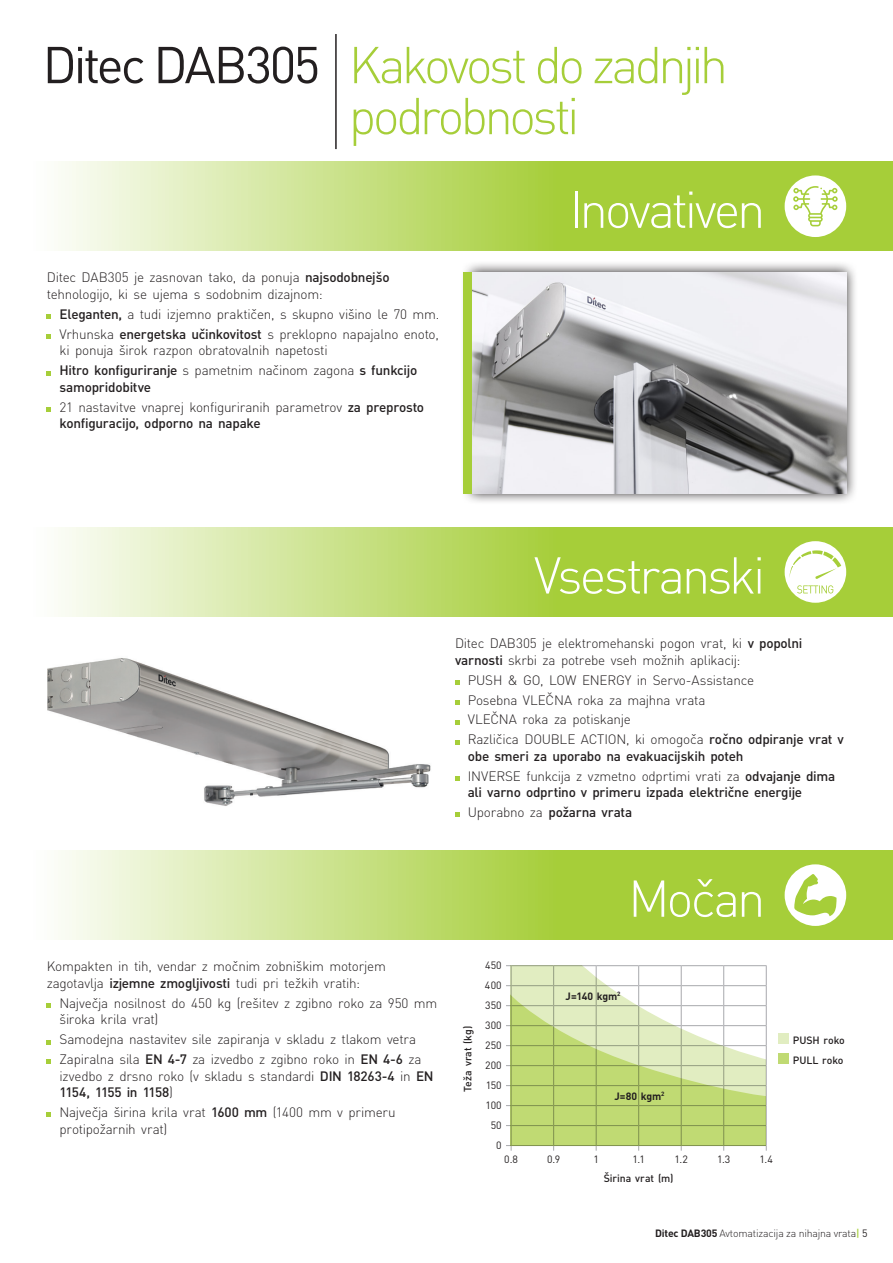
<style>
.page{position:relative;width:893px;height:1263px;background:#fff}
.page>*{position:absolute;margin:0;border:0;box-sizing:border-box;transform-origin:0 0}
.t1{font:300 51px/51px "DIN Pro";letter-spacing:-.075em;color:#a6ce39}
.Headline_1_36_-20{font:300 51px "DIN Pro";letter-spacing:-.06em;color:#fff}
.t2{font:51px "DIN Pro";letter-spacing:-.06em;color:#231f20}
.Bodytext_9_-_2017{font:300 13.5px/16.5px "DIN Pro";letter-spacing:-.02em;color:#231f20}
.Bodytext_9_-_2017-2{font:500 13.5px/16.5px "DIN Pro";letter-spacing:-.02em;color:#231f20}
.Bodytext_9_-_2017-3{font:10.5px "DIN Pro";letter-spacing:.01em;color:#231f20}
.Bodytext_9_-_2017-4{font:500 10.5px "DIN Pro";letter-spacing:-.01em;color:#231f20}
.t3{font:300 10.5px "DIN Pro";letter-spacing:-.015em;color:#231f20}
.Bodytext_9_-_2017-5{font:700 10.5px "DIN Pro";letter-spacing:-.01em;color:#231f20}
.s1{font-weight:500}
.s2{font-weight:300}
.s3{font-weight:700}
.s4{font-weight:500;color:#a6ce39}
.s5{font-weight:400}
</style>
<div class="page">
<svg style="left:58px;top:527px;width:835px;height:90px;background:#c0dc74"></svg>
<svg style="left:58px;top:850px;width:835px;height:90px;background:#c0dc73"></svg>
<svg style="left:58px;top:162px;width:835px;height:89px;background:#c0dc73"></svg>
<svg style="left:463px;top:263px;width:392px;height:239px"></svg>
<img style="left:472px;top:272px;width:374px;height:221px">
<img style="left:47px;top:658px;width:384px;height:148px">
<svg style="left:506px;top:965px;width:261px;height:186px"></svg>
<div style="left:778px;top:1033px;width:11px;height:11px;background:#e1edc1"></div>
<div style="left:778px;top:1053px;width:11px;height:11px;background:#c0da73"></div>
<svg style="left:455px;top:680px;width:4px;height:5px"></svg>
<svg style="left:455px;top:700px;width:4px;height:4px"></svg>
<svg style="left:455px;top:720px;width:4px;height:4px"></svg>
<svg style="left:455px;top:740px;width:4px;height:4px"></svg>
<svg style="left:455px;top:776px;width:4px;height:5px"></svg>
<svg style="left:455px;top:813px;width:4px;height:4px"></svg>
<div style="left:463px;top:272px;width:9px;height:221px;background:#a6ce39"></div>
<div style="left:785px;top:541px;width:61px;height:62px;background:#fff;border-radius:50%"></div>
<svg style="left:790px;top:550px;width:51px;height:29px"></svg>
<svg style="left:797px;top:585px;width:36px;height:8px"></svg>
<div style="left:785px;top:864px;width:61px;height:62px;background:#fff;border-radius:50%"></div>
<svg style="left:794px;top:874px;width:42px;height:42px"></svg>
<svg style="left:47px;top:315px;width:4px;height:4px"></svg>
<svg style="left:47px;top:334px;width:4px;height:5px"></svg>
<svg style="left:47px;top:371px;width:4px;height:4px"></svg>
<svg style="left:47px;top:407px;width:4px;height:5px"></svg>
<svg style="left:47px;top:1003px;width:4px;height:5px"></svg>
<svg style="left:47px;top:1040px;width:4px;height:4px"></svg>
<svg style="left:47px;top:1060px;width:4px;height:4px"></svg>
<svg style="left:47px;top:1113px;width:4px;height:4px"></svg>
<div style="left:785px;top:175px;width:61px;height:62px;background:#fff;border-radius:50%"></div>
<svg style="left:793px;top:186px;width:45px;height:40px"></svg>
<hr style="left:335px;top:34px;width:2px;height:115px;background:#231f20">
<p class="t2" style="left:43px;top:30px;width:279px">Ditec DAB305</p>
<p class="t1" style="left:349px;top:37px;width:381px">Kakovost do zadnjih podrobnosti</p>
<p class="Bodytext_9_-_2017" style="left:47px;top:269px;width:344px">Ditec DAB305 je zasnovan tako, da ponuja <span class="s1">najsodobnejšo </span>tehnologijo, ki se ujema s sodobnim dizajnom:</p>
<p class="Bodytext_9_-_2017" style="left:60px;top:305px;width:381px"><span class="s1">Eleganten,</span> a tudi izjemno praktičen, s skupno višino le 70 mm.</p>
<p class="Bodytext_9_-_2017" style="left:60px;top:325px;width:381px">Vrhunska <span class="s1">energetska učinkovitost</span> s preklopno napajalno enoto, ki ponuja širok razpon obratovalnih napetosti</p>
<p class="Bodytext_9_-_2017-2" style="left:60px;top:361px;width:359px">Hitro konfiguriranje <span class="s2">s pametnim načinom zagona</span> s funkcijo samopridobitve</p>
<p class="Bodytext_9_-_2017" style="left:60px;top:398px;width:366px">21 nastavitve vnaprej konfiguriranih parametrov <span class="s1">za preprosto konfiguracijo, odporno na napake</span></p>
<p class="Headline_1_36_-20" style="left:569px;top:175px;width:198px">Inovativen</p>
<p class="Headline_1_36_-20" style="left:534px;top:540px;width:233px">Vsestranski</p>
<p class="Bodytext_9_-_2017" style="left:455px;top:634px;width:349px">Ditec DAB305 je elektromehanski pogon vrat, ki <span class="s1">v popolni varnosti</span> skrbi za potrebe vseh možnih aplikacij:</p>
<p class="Bodytext_9_-_2017" style="left:468px;top:671px;width:288px">PUSH &amp; GO, LOW ENERGY in Servo-Assistance</p>
<p class="Bodytext_9_-_2017" style="left:468px;top:691px;width:239px">Posebna VLEČNA roka za majhna vrata</p>
<p class="Bodytext_9_-_2017" style="left:468px;top:711px;width:165px">VLEČNA roka za potiskanje</p>
<p class="Bodytext_9_-_2017-2" style="left:468px;top:731px;width:378px"><span class="s2">Različica DOUBLE ACTION, ki omogoča</span> ročno odpiranje vrat v obe smeri za uporabo na evakuacijskih poteh</p>
<p class="Bodytext_9_-_2017-2" style="left:468px;top:767px;width:369px"><span class="s2">INVERSE funkcija z vzmetno odprtimi vrati za</span> odvajanje dima ali varno odprtino v primeru izpada električne energije</p>
<p class="Bodytext_9_-_2017-2" style="left:468px;top:803px;width:166px"><span class="s2">Uporabno za</span> požarna vrata</p>
<p class="Bodytext_9_-_2017" style="left:47px;top:958px;width:341px">Kompakten in tih, vendar z močnim zobniškim motorjem zagotavlja <span class="s1">izjemne zmogljivosti</span> tudi pri težkih vratih:</p>
<p class="Bodytext_9_-_2017" style="left:60px;top:994px;width:379px">Največja nosilnost do 450 kg (rešitev z zgibno roko za 950 mm široka krila vrat)</p>
<p class="Bodytext_9_-_2017" style="left:60px;top:1030px;width:358px">Samodejna nastavitev sile zapiranja v skladu z tlakom vetra</p>
<p class="Bodytext_9_-_2017" style="left:60px;top:1050px;width:376px">Zapiralna sila <span class="s1">EN 4-7</span> za izvedbo z zgibno roko in <span class="s1">EN 4-6</span> za izvedbo z drsno roko (v skladu s standardi <span class="s1">DIN 18263-4</span> in <span class="s1">EN<br>1154, 1155 in 1158</span>)</p>
<p class="Bodytext_9_-_2017" style="left:60px;top:1103px;width:338px">Največja širina krila vrat <span class="s1">1600 mm</span> (1400 mm v primeru protipožarnih vrat)</p>
<p class="Headline_1_36_-20" style="left:628px;top:864px;width:139px">Močan</p>
<p class="Bodytext_9_-_2017-4" style="left:461px;top:1092px;width:67px;rotate:-90deg">Teža vrat (kg)</p>
<p class="Bodytext_9_-_2017-3" style="left:485px;top:958px;width:18px">450</p>
<p class="Bodytext_9_-_2017-3" style="left:485px;top:978px;width:18px">400</p>
<p class="Bodytext_9_-_2017-3" style="left:485px;top:998px;width:18px">350</p>
<p class="Bodytext_9_-_2017-3" style="left:485px;top:1018px;width:18px">300</p>
<p class="Bodytext_9_-_2017-3" style="left:485px;top:1038px;width:18px">250</p>
<p class="Bodytext_9_-_2017-3" style="left:485px;top:1058px;width:18px">200</p>
<p class="Bodytext_9_-_2017-3" style="left:486px;top:1078px;width:18px">150</p>
<p class="Bodytext_9_-_2017-3" style="left:486px;top:1098px;width:18px">100</p>
<p class="Bodytext_9_-_2017-3" style="left:491px;top:1118px;width:13px">50</p>
<p class="Bodytext_9_-_2017-3" style="left:496px;top:1138px;width:7px">0</p>
<p class="Bodytext_9_-_2017-5" style="left:566px;top:989px;width:57px">J=140 kgm<sup>2</sup></p>
<p class="Bodytext_9_-_2017-5" style="left:614px;top:1089px;width:52px">J=80 kgm<sup>2</sup></p>
<p class="Bodytext_9_-_2017-3" style="left:504px;top:1152px;width:15px">0.8</p>
<p class="Bodytext_9_-_2017-3" style="left:547px;top:1152px;width:15px">0.9</p>
<p class="Bodytext_9_-_2017-3" style="left:593px;top:1152px;width:7px">1</p>
<p class="Bodytext_9_-_2017-3" style="left:632px;top:1152px;width:14px">1.1</p>
<p class="Bodytext_9_-_2017-3" style="left:675px;top:1152px;width:15px">1.2</p>
<p class="Bodytext_9_-_2017-3" style="left:717px;top:1152px;width:15px">1.3</p>
<p class="Bodytext_9_-_2017-3" style="left:760px;top:1152px;width:15px">1.4</p>
<p class="Bodytext_9_-_2017-4" style="left:604px;top:1171px;width:71px">Širina vrat (m)</p>
<p class="Bodytext_9_-_2017-4" style="left:793px;top:1033px;width:54px">PUSH roko</p>
<p class="Bodytext_9_-_2017-4" style="left:793px;top:1053px;width:52px">PULL roko</p>
<p class="t3" style="left:655px;top:1226px;width:214px"><span class="s3">Ditec DAB305</span> Avtomatizacija za nihajna vrata<span class="s4">|</span> <span class="s5">5</span></p>
</div>
